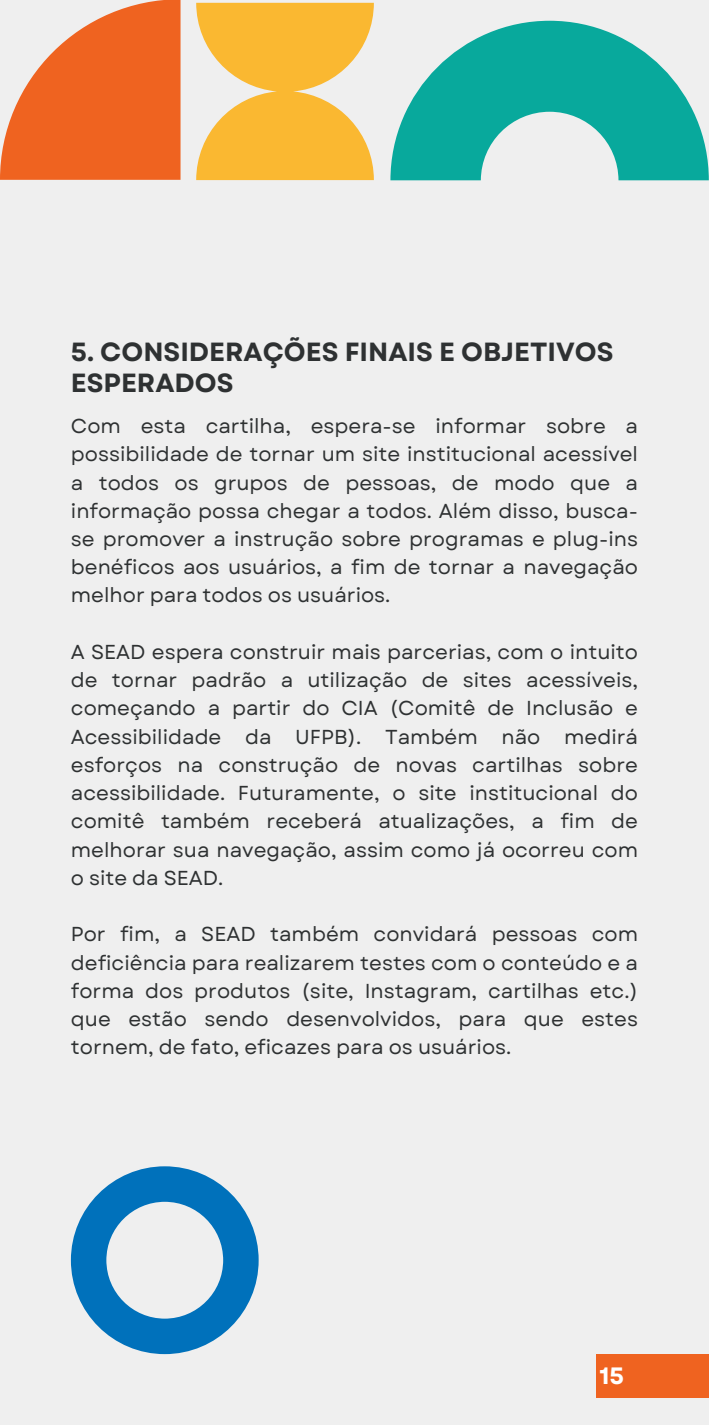
<style>
.page{position:relative;width:709px;height:1425px;background:#fff}
.page>*{position:absolute;margin:0;border:0;box-sizing:border-box;transform-origin:0 0}
.t1{font:700 26.25px/30.8px "Garet";color:#2e3132}
.t2{font:700 23.62px "Garet";color:#fff}
.t3{font:20.12px/28.2px "Garet";color:#2e3132;text-align:justify}
</style>
<div class="page">
<div style="left:0;top:0;width:709px;height:1424px;background:#efefef"></div>
<svg style="left:196px;top:3px;width:178px;height:177px"></svg>
<svg style="left:0;top:0;width:180px;height:180px"></svg>
<svg style="left:390px;top:21px;width:319px;height:159px;fill:#08a99c"></svg>
<div style="left:597px;top:1353px;width:112px;height:44px;background:#ef6320"></div>
<svg style="left:71px;top:1166px;width:188px;height:187px"></svg>
<p class="t1" style="left:71px;top:336px;width:544px">5. CONSIDERAÇÕES FINAIS E OBJETIVOS<br>ESPERADOS</p>
<p class="t3" style="left:71px;top:412px;width:568px">Com esta cartilha, espera-se informar sobre a possibilidade de tornar um site institucional acessível a todos os grupos de pessoas, de modo que a informação possa chegar a todos. Além disso, busca&shy;se promover a instrução sobre programas e plug-ins benéficos aos usuários, a fim de tornar a navegação melhor para todos os usuários.</p>
<p class="t3" style="left:71px;top:637px;width:569px">A SEAD espera construir mais parcerias, com o intuito de tornar padrão a utilização de sites acessíveis, começando a partir do CIA (Comitê de Inclusão e Acessibilidade da UFPB). Também não medirá esforços na construção de novas cartilhas sobre acessibilidade. Futuramente, o site institucional do comitê também receberá atualizações, a fim de melhorar sua navegação, assim como já ocorreu com o site da SEAD.</p>
<p class="t3" style="left:71px;top:920px;width:568px">Por fim, a SEAD também convidará pessoas com deficiência para realizarem testes com o conteúdo e a forma dos produtos (site, Instagram, cartilhas etc.) que estão sendo desenvolvidos, para que estes tornem, de fato, eficazes para os usuários.</p>
<p class="t2" style="left:599px;top:1357px;width:26px">15</p>
</div>
